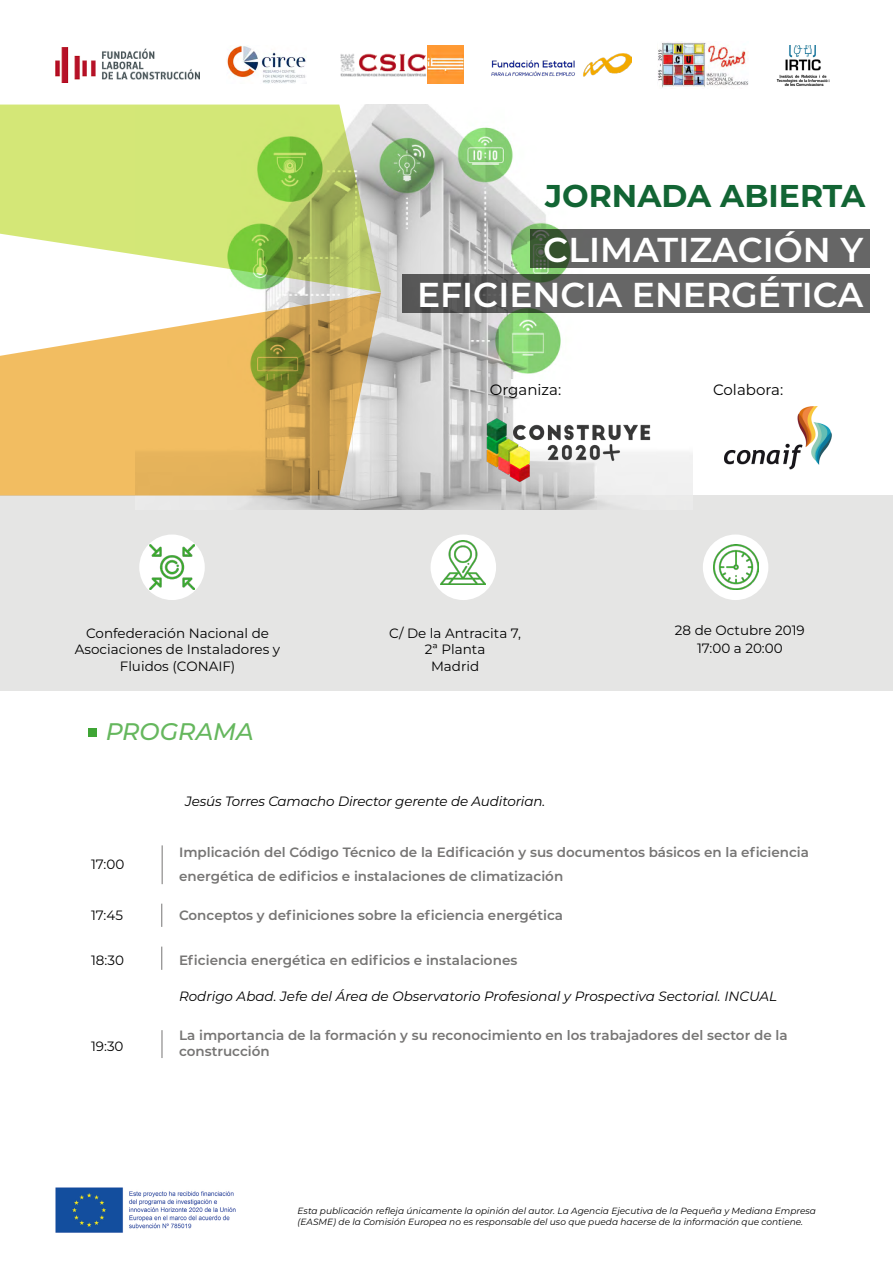
<style>
.page{position:relative;width:893px;height:1263px;background:#fff}
.page>*{position:absolute;margin:0;border:0;box-sizing:border-box;transform-origin:0 0}
.t1{font:600 34.5px "Montserrat";color:#fff}
.t2{font:700 31.5px "Montserrat";color:#126534}
.t3{font:italic 500 24px "Montserrat";color:#3fa535}
.t4{font:15px "Montserrat";color:#000}
.t5{font:600 13.5px/24px "Montserrat";color:#767574}
.t6{font:13.5px/16.5px "Montserrat";color:#000;text-align:center}
.t7{font:italic 13.5px "Montserrat";letter-spacing:-.01em;color:#000}
.t8{font:italic 9px/10.8px "Montserrat";color:#000}
</style>
<div class="page">
<div style="left:0;top:495px;width:893px;height:195px;background:#e5e5e4"></div>
<img style="left:56px;top:47px;width:143px;height:35px">
<img style="left:227px;top:46px;width:79px;height:38px">
<img style="left:491px;top:54px;width:140px;height:22px">
<img style="left:776px;top:45px;width:54px;height:41px">
<img style="left:135px;top:105px;width:557px;height:404px">
<div style="left:431px;top:534px;width:65px;height:66px;background:#fff;border-radius:50%"></div>
<div style="left:703px;top:534px;width:65px;height:66px;background:#fff;border-radius:50%"></div>
<div style="left:139px;top:534px;width:66px;height:66px;background:#fff;border-radius:50%"></div>
<img style="left:441px;top:540px;width:45px;height:45px">
<img style="left:713px;top:545px;width:45px;height:45px">
<img style="left:150px;top:545px;width:44px;height:45px">
<svg style="left:162px;top:1030px;width:1px;height:28px"></svg>
<hr style="left:162px;top:845px;width:1px;height:39px;background:#767574">
<svg style="left:162px;top:904px;width:1px;height:23px"></svg>
<svg style="left:162px;top:946px;width:1px;height:24px"></svg>
<div style="left:88px;top:729px;width:9px;height:8px;background:#3fa535"></div>
<img style="left:340px;top:46px;width:124px;height:38px">
<img style="left:724px;top:406px;width:108px;height:64px">
<img style="left:468px;top:409px;width:196px;height:95px">
<svg style="left:0;top:105px;width:381px;height:187px;background:#cce087"></svg>
<svg style="left:0;top:293px;width:381px;height:202px;background:#e4be79"></svg>
<svg style="left:530px;top:229px;width:340px;height:39px;background:#616460"></svg>
<svg style="left:402px;top:274px;width:468px;height:39px;background:#616160"></svg>
<img style="left:56px;top:1187px;width:180px;height:45px">
<img style="left:658px;top:41px;width:90px;height:47px">
<p class="t2" style="left:545px;top:173px;width:322px">JORNADA ABIERTA</p>
<p class="t1" style="left:543px;top:226px;width:321px">CLIMATIZACIÓN Y</p>
<p class="t1" style="left:417px;top:271px;width:448px">EFICIENCIA ENERGÉTICA</p>
<p class="t6" style="left:75px;top:624px;width:207px">Confederación Nacional de<br>Asociaciones de Instaladores y<br>Fluidos (CONAIF)</p>
<h3 class="t3" style="left:105px;top:715px;width:150px">PROGRAMA</h3>
<p class="t4" style="left:490px;top:379px;width:73px">Organiza:</p>
<p class="t4" style="left:713px;top:379px;width:72px">Colabora:</p>
<p class="t6" style="left:389px;top:624px;width:133px">C/ De la Antracita 7,<br>2ª Planta</p>
<p class="t6" style="left:431px;top:657px;width:50px">Madrid</p>
<p class="t6" style="left:675px;top:621px;width:131px;line-height:18px">28 de Octubre 2019<br>17:00 a 20:00</p>
<p class="t6" style="left:91px;top:855px;width:35px">17:00</p>
<p class="t7" style="left:185px;top:791px;width:362px">Jesús Torres Camacho Director gerente de Auditorian.</p>
<p class="t5" style="left:179px;top:840px;width:631px">Implicación del Código Técnico de la Edificación y sus documentos básicos en la eficiencia energética de edificios e instalaciones de climatización</p>
<p class="t6" style="left:91px;top:907px;width:33px">17:45</p>
<p class="t5" style="left:179px;top:903px;width:385px">Conceptos y definiciones sobre la eficiencia energética</p>
<p class="t6" style="left:91px;top:951px;width:34px">18:30</p>
<p class="t5" style="left:179px;top:947px;width:340px">Eficiencia energética en edificios e instalaciones</p>
<p class="t7" style="left:179px;top:987px;width:600px">Rodrigo Abad. Jefe del Área de Observatorio Profesional y Prospectiva Sectorial. INCUAL</p>
<p class="t6" style="left:91px;top:1038px;width:34px">19:30</p>
<p class="t5" style="left:179px;top:1027px;width:610px;line-height:16.2px">La importancia de la formación y su reconocimiento en los trabajadores del sector de la construcción</p>
<p class="t8" style="left:298px;top:1205px;width:520px">Esta publicación refleja únicamente la opinión del autor. La Agencia Ejecutiva de la Pequeña y Mediana Empresa (EASME) de la Comisión Europea no es responsable del uso que pueda hacerse de la información que contiene.</p>
</div>
